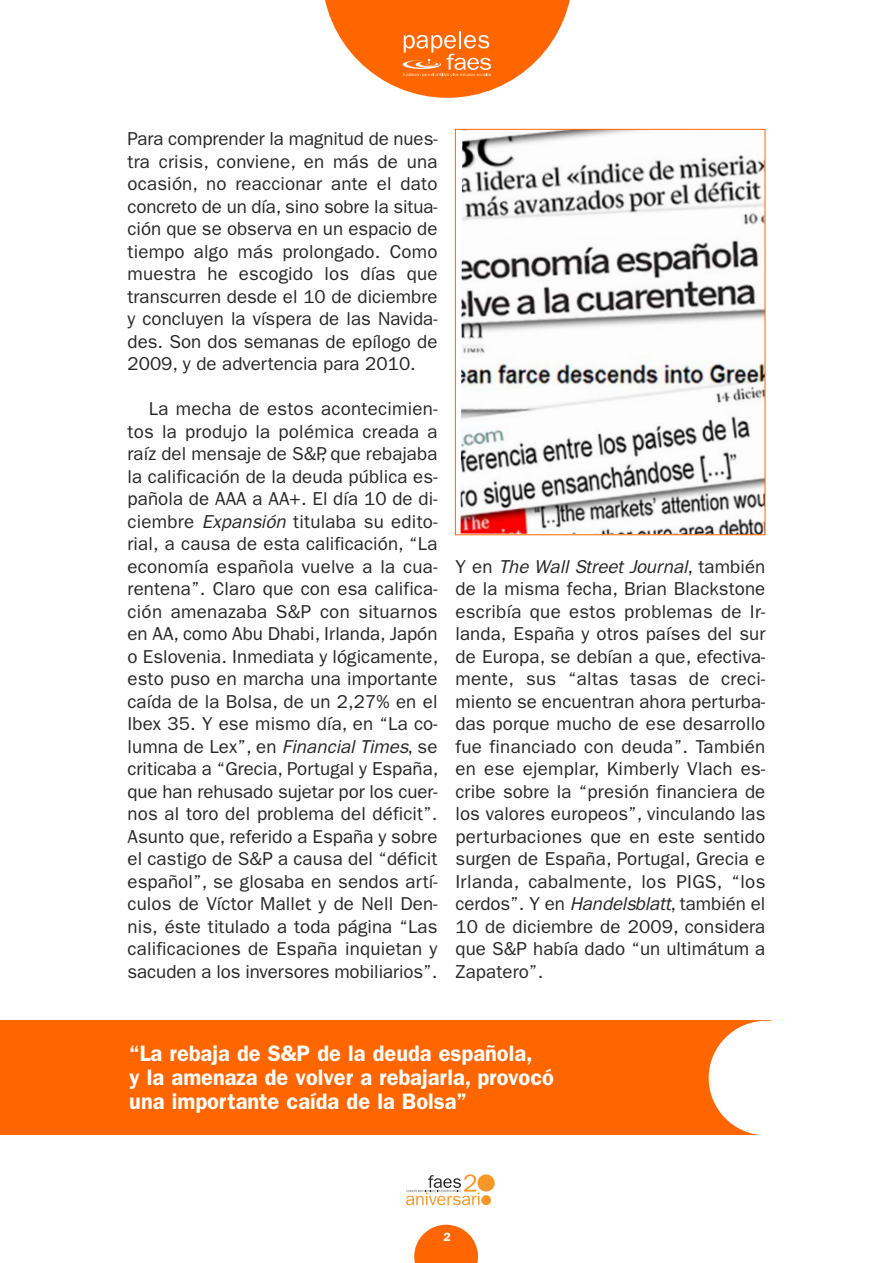
<style>
.page{position:relative;width:893px;height:1263px;background:#fff}
.page>*{position:absolute;margin:0;border:0;box-sizing:border-box;transform-origin:0 0}
.t1{font:600 22.5px/24px "Franklin Gothic";color:#fff}
.t2{font:18.75px/22.5px "Franklin Gothic";color:#272627;text-align:justify}
.t3{font:600 12px "Franklin Gothic";color:#fff}
.s1{font-style:italic}
</style>
<div class="page">
<svg style="left:325px;top:0;width:245px;height:98px"></svg>
<svg style="left:414px;top:1225px;width:64px;height:38px"></svg>
<div style="left:477px;top:1174px;width:18px;height:17px;background:#f79727;border-radius:50%"></div>
<div style="left:481px;top:1195px;width:10px;height:10px;background:#f79727;border-radius:50%"></div>
<svg style="left:406px;top:1174px;width:73px;height:31px"></svg>
<div style="left:0;top:1020px;width:770px;height:115px;background:#f60"></div>
<div style="left:709px;top:1021px;width:116px;height:114px;background:#fff;border-radius:50%"></div>
<img style="left:461px;top:131px;width:302px;height:402px">
<div style="left:455px;top:129px;width:310px;height:406px;border:1px solid #f60"></div>
<p class="t2" style="left:128px;top:129px;width:311px">Para comprender la magnitud de nues&shy;tra crisis, conviene, en más de una ocasión, no reaccionar ante el dato concreto de un día, sino sobre la situa&shy;ción que se observa en un espacio de tiempo algo más prolongado. Como muestra he escogido los días que transcurren desde el 10 de diciembre y concluyen la víspera de las Navida&shy;des. Son dos semanas de epílogo de 2009, y de advertencia para 2010.</p>
<p class="t2" style="left:128px;top:399px;width:312px;text-indent:21px">La mecha de estos acontecimien&shy;tos la produjo la polémica creada a raíz del mensaje de S&amp;P, que rebajaba la calificación de la deuda pública es&shy;pañola de AAA a AA+. El día 10 de di&shy;ciembre <span class="s1">Expansión</span> titulaba su edito&shy;rial, a causa de esta calificación, “La economía española vuelve a la cua&shy;rentena”. Claro que con esa califica&shy;ción amenazaba S&amp;P con situarnos en AA, como Abu Dhabi, Irlanda, Japón o Eslovenia. Inmediata y lógicamente, esto puso en marcha una importante caída de la Bolsa, de un 2,27% en el Ibex 35. Y ese mismo día, en “La co&shy;lumna de Lex”, en <span class="s1">FinancialTimes</span>, se criticaba a “Grecia, Portugal y España, que han rehusado sujetar por los cuer&shy;nos al toro del problema del déficit”.<br>Asunto que, referido a España y sobre el castigo de S&amp;P a causa del “déficit español”, se glosaba en sendos artí&shy;culos de Víctor Mallet y de Nell Den&shy;nis, éste titulado a toda página “Las calificaciones de España inquietan y sacuden a los inversores mobiliarios”.</p>
<p class="t2" style="left:455px;top:557px;width:311px">Y e n <span class="s1">The Wall Street Journal</span>, ta m b i é n de la misma fecha, Brian Blackstone escribía que estos problemas de Ir&shy;landa, España y otros países del sur de Europa, se debían a que, efectiva&shy;mente, sus “altas tasas de creci&shy;miento se encuentran ahora perturba&shy;das porque mucho de ese desarrollo fue financiado con deuda”. También en ese ejemplar, Kimberly Vlach es&shy;cribe sobre la “presión financiera de los valores europeos”, vinculando las perturbaciones que en este sentido surgen de España, Portugal, Grecia e Irlanda, cabalmente, los PIGS, “los cerdos”. Y en <span class="s1">Handelsblatt</span>, también el 10 de diciembre de 2009, considera que S&amp;P había dado “un ultimátum a Zapatero”.</p>
<p class="t1" style="left:129px;top:1043px;width:426px">“La rebaja de S&amp;P de la deuda española,<br>y la amenaza de volver a rebajarla, provocó una importante caída de la Bolsa”</p>
<p class="t3" style="left:444px;top:1233px;width:9px">2</p>
</div>
